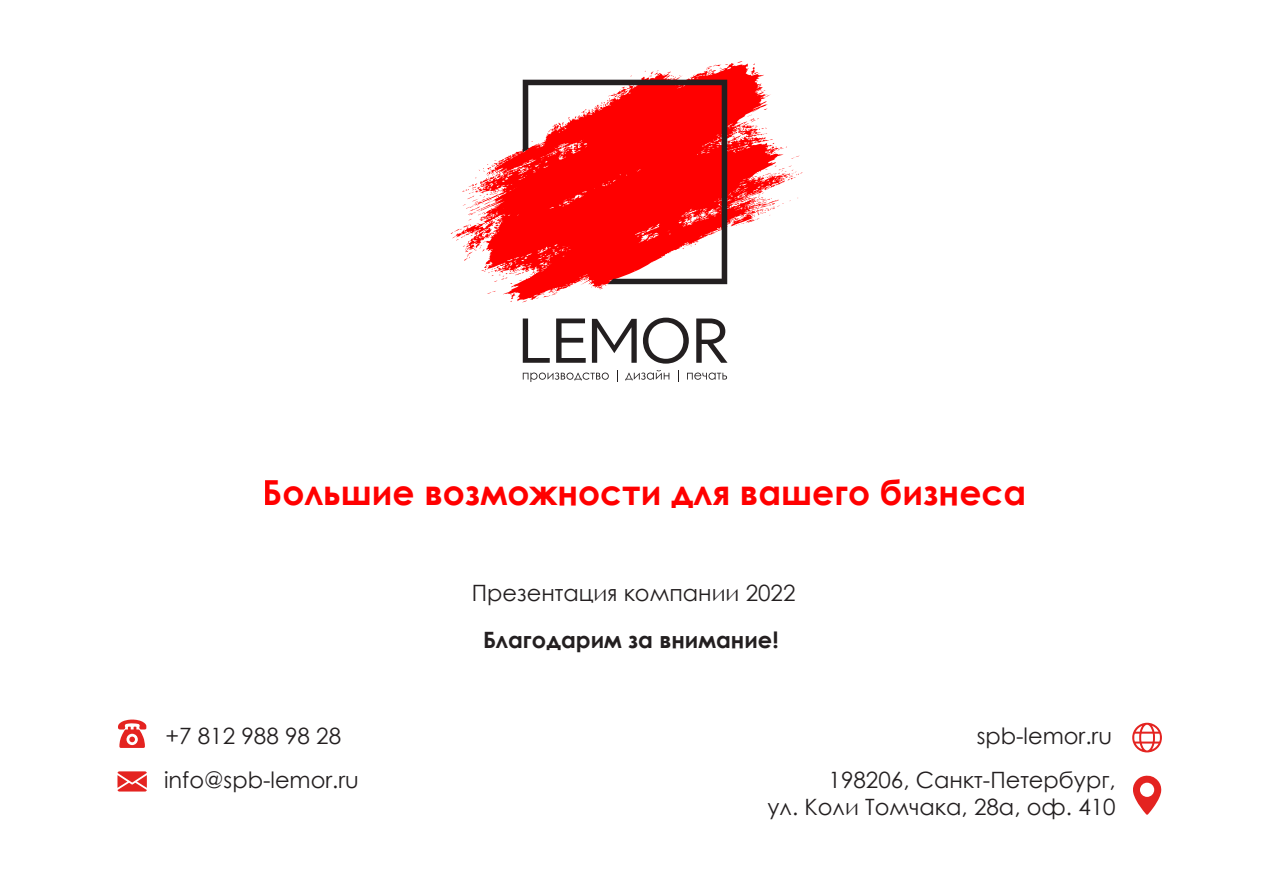
<style>
.page{position:relative;width:1263px;height:893px;background:#fff}
.page>*{position:absolute;margin:0;border:0;box-sizing:border-box;transform-origin:0 0}
.t1{font:700 34.5px "Century Gothic";color:#f00}
.t2{font:22.5px/43.8px "Century Gothic";color:#231f20}
.t3{font:700 22.5px "Century Gothic";color:#231f20}
</style>
<div class="page">
<svg style="left:523px;top:318px;width:27px;height:45px"></svg>
<svg style="left:556px;top:318px;width:30px;height:45px"></svg>
<svg style="left:592px;top:319px;width:45px;height:44px"></svg>
<svg style="left:643px;top:318px;width:46px;height:46px"></svg>
<svg style="left:696px;top:318px;width:31px;height:45px"></svg>
<svg style="left:451px;top:61px;width:352px;height:241px"></svg>
<svg style="left:523px;top:80px;width:204px;height:204px"></svg>
<svg style="left:523px;top:373px;width:86px;height:9px"></svg>
<svg style="left:617px;top:370px;width:1px;height:12px"></svg>
<svg style="left:625px;top:370px;width:44px;height:10px"></svg>
<svg style="left:678px;top:370px;width:1px;height:12px"></svg>
<svg style="left:687px;top:373px;width:40px;height:7px"></svg>
<svg style="left:117px;top:771px;width:30px;height:20px"></svg>
<svg style="left:118px;top:720px;width:28px;height:28px"></svg>
<svg style="left:1132px;top:723px;width:30px;height:29px"></svg>
<svg style="left:1133px;top:775px;width:28px;height:40px"></svg>
<h1 class="t1" style="left:263px;top:466px;width:765px">Большие возможности для вашего бизнеса</h1>
<p class="t2" style="left:472px;top:571px;width:325px">Презентация компании 2022</p>
<p class="t3" style="left:483px;top:623px;width:297px">Благодарим за внимание!</p>
<p class="t2" style="left:164px;top:714px;width:196px">+7 812 988 98 28 info@spb-lemor.ru</p>
<p class="t2" style="left:828px;top:714px;width:289px;text-align:right">spb-lemor.ru<br>198206, Санкт-Петербург,</p>
<p class="t2" style="left:767px;top:785px;width:350px">ул. Коли Томчака, 28а, оф. 410</p>
</div>
